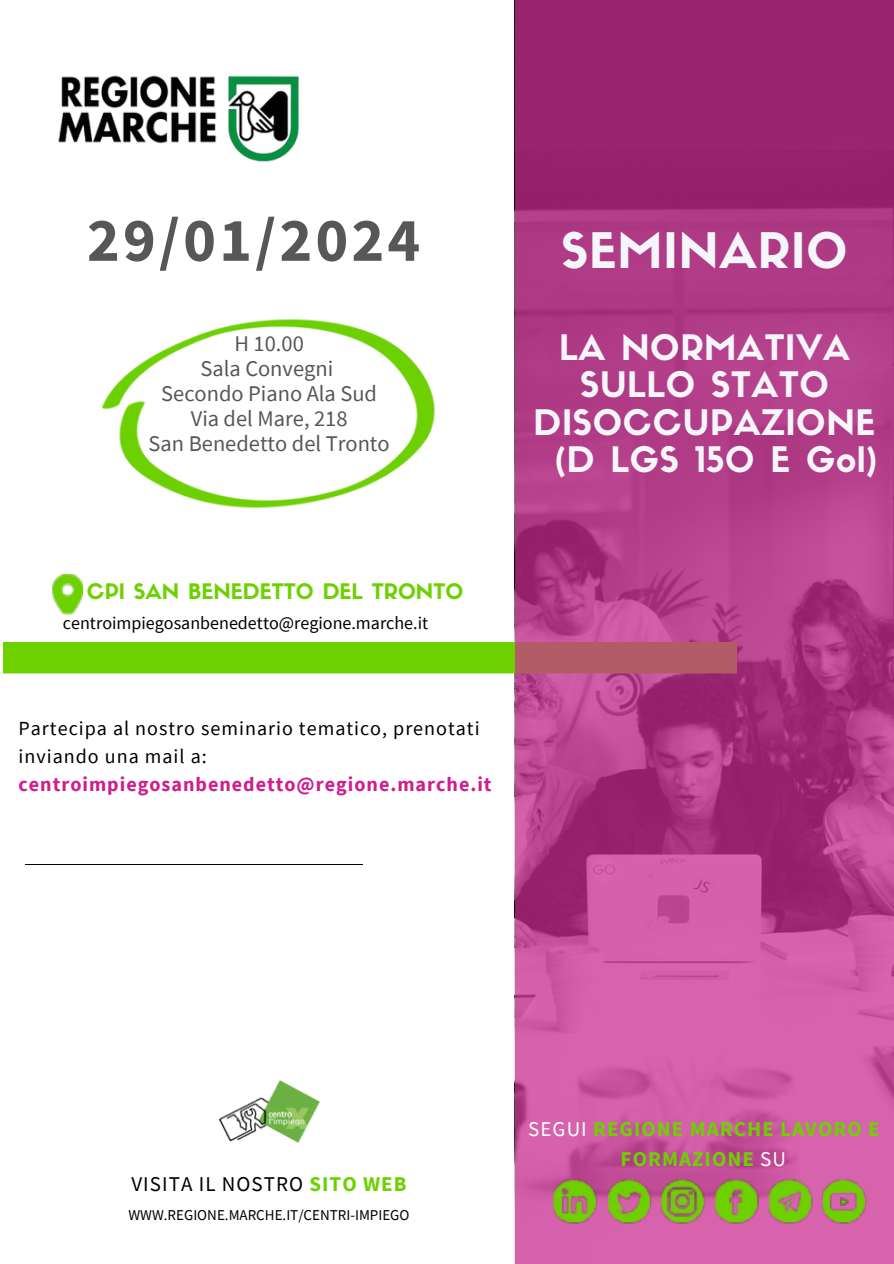
<style>
.page{position:relative;width:894px;height:1264px;background:#fff}
.page>*{position:absolute;margin:0;border:0;box-sizing:border-box;transform-origin:0 0}
.t1{font:700 62.1px "Source Sans Pro";letter-spacing:.05em;color:#575756}
.t2{font:48px "Sifonn Basic";letter-spacing:.02em;color:#f4f6fc}
.t3{font:34.5px "Sifonn Basic";letter-spacing:.02em;color:#f4f6fc}
.t4{font:22.5px "Source Sans Pro";color:#575756}
.t5{font:700 21px/30.3px "Source Sans Pro";letter-spacing:.05em;color:#6dd100;text-align:center}
.t6{font:21px "Sifonn Basic";color:#6dd100}
.t7{font:21px "Source Sans Pro";letter-spacing:.05em;color:#000}
.t8{font:20.1px/28.2px "Source Sans Pro";letter-spacing:.05em;color:#000}
.t9{font:700 20.1px "Source Sans Pro";letter-spacing:.05em;color:#ce1f90}
.t10{font:18px "Source Sans Pro";color:#000}
.t11{font:15px "Source Sans Pro";color:#000}
.s1{font-weight:700;color:#6dd100}
.s2{font-weight:400;color:#fff}
</style>
<div class="page">
<img style="left:3px;top:642px;width:512px;height:387px">
<img style="left:515px;top:0;width:378px;height:1263px">
<img style="left:219px;top:1080px;width:100px;height:62px">
<img style="left:58px;top:75px;width:242px;height:87px">
<img style="left:101px;top:318px;width:334px;height:191px">
<img style="left:53px;top:575px;width:30px;height:40px">
<hr style="left:25px;top:863px;width:337px;height:1px;background:#000">
<img style="left:608px;top:1178px;width:43px;height:45px">
<img style="left:660px;top:1178px;width:45px;height:45px">
<img style="left:714px;top:1178px;width:44px;height:45px">
<img style="left:768px;top:1178px;width:44px;height:45px">
<img style="left:554px;top:1178px;width:43px;height:45px">
<img style="left:820px;top:1178px;width:45px;height:45px">
<svg style="left:840px;top:1197px;width:8px;height:8px"></svg>
<p class="t1" style="left:87px;top:200px;width:335px">29/01/2024</p>
<p class="t4" style="left:234px;top:329px;width:71px">H 10.00</p>
<p class="t4" style="left:200px;top:354px;width:134px">Sala Convegni</p>
<p class="t4" style="left:161px;top:379px;width:217px">Secondo Piano Ala Sud</p>
<p class="t4" style="left:191px;top:403px;width:158px">Via del Mare, 218</p>
<p class="t4" style="left:149px;top:428px;width:242px">San Benedetto del Tronto</p>
<p class="t6" style="left:87px;top:583px;width:378px">CPI SAN BENEDETTO DEL TRONTO</p>
<p class="t10" style="left:63px;top:611px;width:366px">centroimpiegosanbenedetto@regione.marche.it</p>
<p class="t8" style="left:19px;top:713px;width:462px">Partecipa al nostro seminario tematico, prenotati inviando una mail a:</p>
<p class="t9" style="left:19px;top:771px;width:474px">centroimpiegosanbenedetto@regione.marche.it</p>
<p class="t2" style="left:561px;top:232px;width:287px">SEMINARIO</p>
<p class="t3" style="left:559px;top:334px;width:292px">LA NORMATIVA</p>
<p class="t3" style="left:580px;top:371px;width:250px">SULLO STATO</p>
<p class="t3" style="left:533px;top:409px;width:343px">DISOCCUPAZIONE</p>
<p class="t3" style="left:555px;top:446px;width:323px">(D LGS 150 E Gol)</p>
<p class="t7" style="left:131px;top:1170px;width:276px">VISITA IL NOSTRO <span class="s1">SITO WEB</span></p>
<p class="t11" style="left:128px;top:1205px;width:282px">WWW.REGIONE.MARCHE.IT/CENTRI-IMPIEGO</p>
<p class="t5" style="left:528px;top:1113px;width:353px"><span class="s2">SEGUI</span> REGIONE MARCHE LAVORO E<br>FORMAZIONE <span class="s2">SU</span></p>
</div>
